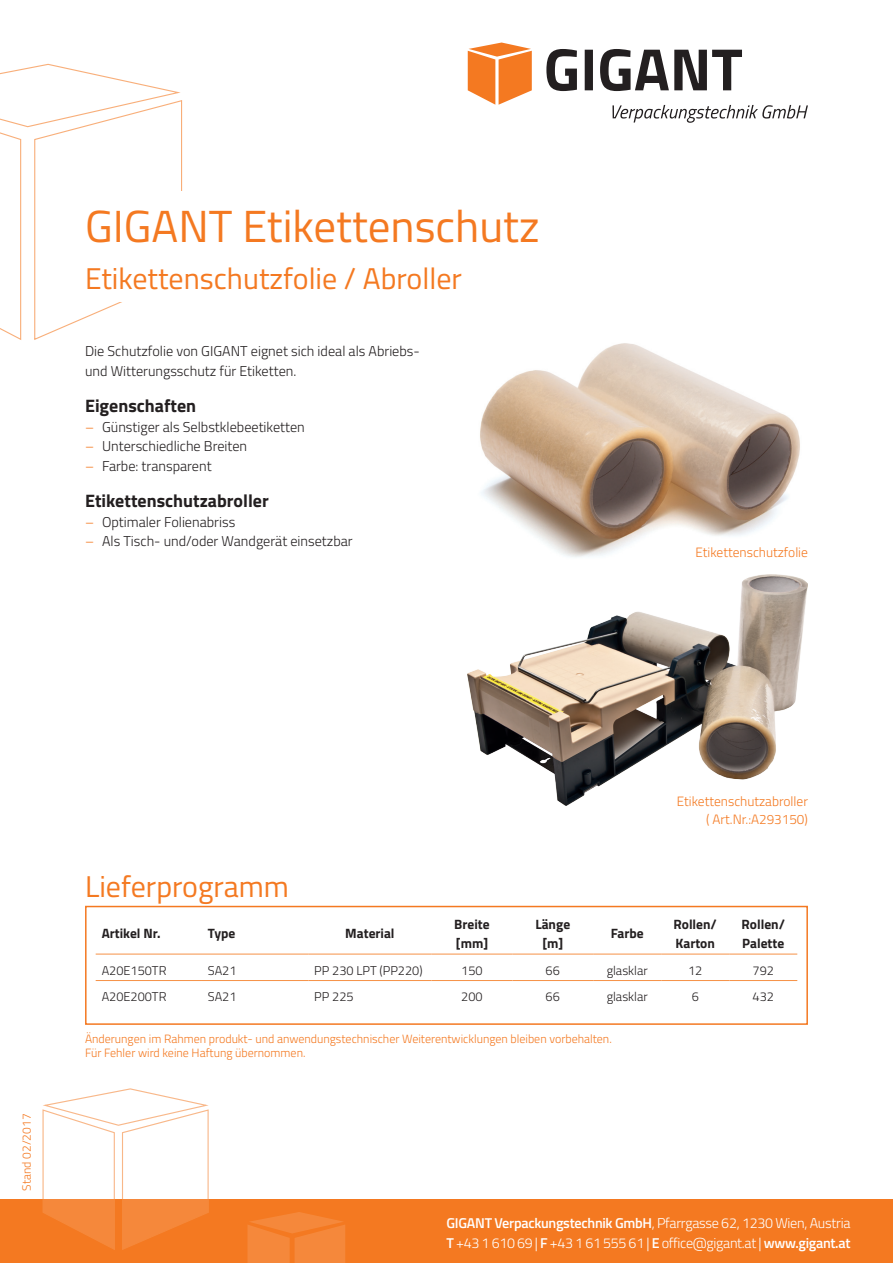
<style>
.page{position:relative;width:893px;height:1263px;background:#fff}
.page>*{position:absolute;margin:0;border:0;box-sizing:border-box;transform-origin:0 0}
.t1{font:45px "Titillium Web";color:#f47921}
.t2{font:30px "Titillium Web";color:#f47921}
.t3{font:700 18px "Titillium Web";color:#231f20}
.t4{font:300 14.25px/19.5px "Titillium Web";color:#231f20}
.t5{font:300 14.25px/19.5px "Titillium Web";letter-spacing:-.02em;color:#fff}
.t6{font:700 13.5px/19.5px "Titillium Web";color:#231f20}
.t7{font:300 13.5px/18px "Titillium Web";color:#f47921;text-align:right}
.t8{font:300 12.75px "Titillium Web";color:#231f20}
.t9{font:300 12px/14.4px "Titillium Web";color:#f47921}
.s1{color:#f47921}
.s2{font-weight:600}
</style>
<div class="page">
<div style="left:0;top:1199px;width:893px;height:64px;background:#f47921"></div>
<svg style="left:0;top:63px;width:183px;height:277px"></svg>
<svg style="left:247px;top:1212px;width:98px;height:51px"></svg>
<svg style="left:42px;top:1088px;width:167px;height:162px"></svg>
<img style="left:480px;top:343px;width:320px;height:214px">
<img style="left:468px;top:574px;width:340px;height:232px">
<div style="left:85px;top:191px;width:723px;height:64px;background:#fff"></div>
<div style="left:85px;top:255px;width:723px;height:47px;background:#fff"></div>
<hr style="left:96px;top:954px;width:106px;height:1px;background:#f69146">
<hr style="left:202px;top:954px;width:106px;height:1px;background:#f69146">
<hr style="left:308px;top:954px;width:124px;height:1px;background:#f69146">
<hr style="left:432px;top:954px;width:80px;height:1px;background:#f69146">
<hr style="left:512px;top:954px;width:81px;height:1px;background:#f69146">
<hr style="left:593px;top:954px;width:68px;height:1px;background:#f69146">
<hr style="left:661px;top:954px;width:68px;height:1px;background:#f69146">
<hr style="left:729px;top:954px;width:68px;height:1px;background:#f69146">
<hr style="left:96px;top:980px;width:106px;height:1px;background:#f69146">
<hr style="left:202px;top:980px;width:106px;height:1px;background:#f69146">
<hr style="left:308px;top:980px;width:124px;height:1px;background:#f69146">
<hr style="left:432px;top:980px;width:80px;height:1px;background:#f69146">
<hr style="left:512px;top:980px;width:81px;height:1px;background:#f69146">
<hr style="left:593px;top:980px;width:68px;height:1px;background:#f69146">
<hr style="left:661px;top:980px;width:68px;height:1px;background:#f69146">
<hr style="left:729px;top:980px;width:68px;height:1px;background:#f69146">
<div style="left:85px;top:906px;width:723px;height:119px;border:2px solid #f47921"></div>
<svg style="left:546px;top:49px;width:196px;height:42px"></svg>
<svg style="left:468px;top:43px;width:64px;height:62px"></svg>
<svg style="left:612px;top:105px;width:196px;height:18px"></svg>
<h1 class="t1" style="left:85px;top:194px;width:456px">GIGANT Etikettenschutz</h1>
<h2 class="t2" style="left:85px;top:257px;width:378px">Etikettenschutzfolie / Abroller</h2>
<p class="t4" style="left:85px;top:341px;width:336px">Die Schutzfolie von GIGANT eignet sich ideal als Abriebs&shy;und Witterungsschutz für Etiketten.</p>
<p class="t3" style="left:85px;top:392px;width:113px">Eigenschaften</p>
<p class="t4" style="left:85px;top:416px;width:221px"><span class="s1">–</span> Günstiger als Selbstklebeetiketten</p>
<p class="t4" style="left:85px;top:436px;width:164px"><span class="s1">–</span> Unterschiedliche Breiten</p>
<p class="t4" style="left:85px;top:455px;width:128px"><span class="s1">–</span> Farbe: transparent</p>
<p class="t3" style="left:85px;top:487px;width:185px">Etikettenschutzabroller</p>
<p class="t4" style="left:85px;top:511px;width:152px"><span class="s1">–</span> Optimaler Folienabriss</p>
<p class="t4" style="left:85px;top:531px;width:269px"><span class="s1">–</span> Als Tisch- und/oder Wandgerät einsetzbar</p>
<p class="t7" style="left:696px;top:543px;width:114px">Etikettenschutzfolie</p>
<p class="t9" style="left:19px;top:1191px;width:78px;rotate:-90deg">Stand 02/2017</p>
<p class="t7" style="left:677px;top:792px;width:132px">Etikettenschutzabroller ( Art.Nr.:A293150)</p>
<h2 class="t2" style="left:85px;top:865px;width:205px">Lieferprogramm</h2>
<p class="t6" style="left:102px;top:923px;width:61px">Artikel Nr.</p>
<p class="t6" style="left:208px;top:923px;width:29px">Type</p>
<p class="t6" style="left:345px;top:923px;width:51px">Material</p>
<p class="t6" style="left:454px;top:913px;width:37px">Breite [mm]</p>
<p class="t6" style="left:535px;top:913px;width:36px;text-align:center">Länge [m]</p>
<p class="t6" style="left:611px;top:923px;width:35px">Farbe</p>
<p class="t6" style="left:674px;top:913px;width:45px">Rollen/<br>Karton</p>
<p class="t6" style="left:742px;top:913px;width:45px">Rollen/<br>Palette</p>
<p class="t8" style="left:102px;top:961px;width:66px">A20E150TR</p>
<p class="t8" style="left:208px;top:961px;width:30px">SA21</p>
<p class="t8" style="left:314px;top:961px;width:110px">PP 230 LPT (PP220)</p>
<p class="t8" style="left:461px;top:961px;width:23px">150</p>
<p class="t8" style="left:546px;top:961px;width:16px">66</p>
<p class="t8" style="left:607px;top:961px;width:43px">glasklar</p>
<p class="t8" style="left:688px;top:961px;width:16px">12</p>
<p class="t8" style="left:753px;top:961px;width:23px">792</p>
<p class="t8" style="left:102px;top:987px;width:66px">A20E200TR</p>
<p class="t8" style="left:208px;top:987px;width:30px">SA21</p>
<p class="t8" style="left:314px;top:987px;width:41px">PP 225</p>
<p class="t8" style="left:461px;top:987px;width:23px">200</p>
<p class="t8" style="left:546px;top:987px;width:16px">66</p>
<p class="t8" style="left:607px;top:987px;width:43px">glasklar</p>
<p class="t8" style="left:692px;top:987px;width:9px">6</p>
<p class="t8" style="left:753px;top:987px;width:23px">432</p>
<p class="t9" style="left:85px;top:1031px;width:528px">Änderungen im Rahmen produkt- und anwendungstechnischer Weiterentwicklungen bleiben vorbehalten.<br>Für Fehler wird keine Haftung übernommen.</p>
<p class="t5" style="left:446px;top:1213px;width:405px"><span class="s2">GIGANT Verpackungstechnik GmbH</span>, Pfarrgasse 62, 1230 Wien, Austria<br><span class="s2">T</span> +43 1 610 69 | <span class="s2">F</span> +43 1 61 555 61 | <span class="s2">E</span> office@gigant.at | <span class="s2">www.gigant.at</span></p>
</div>
